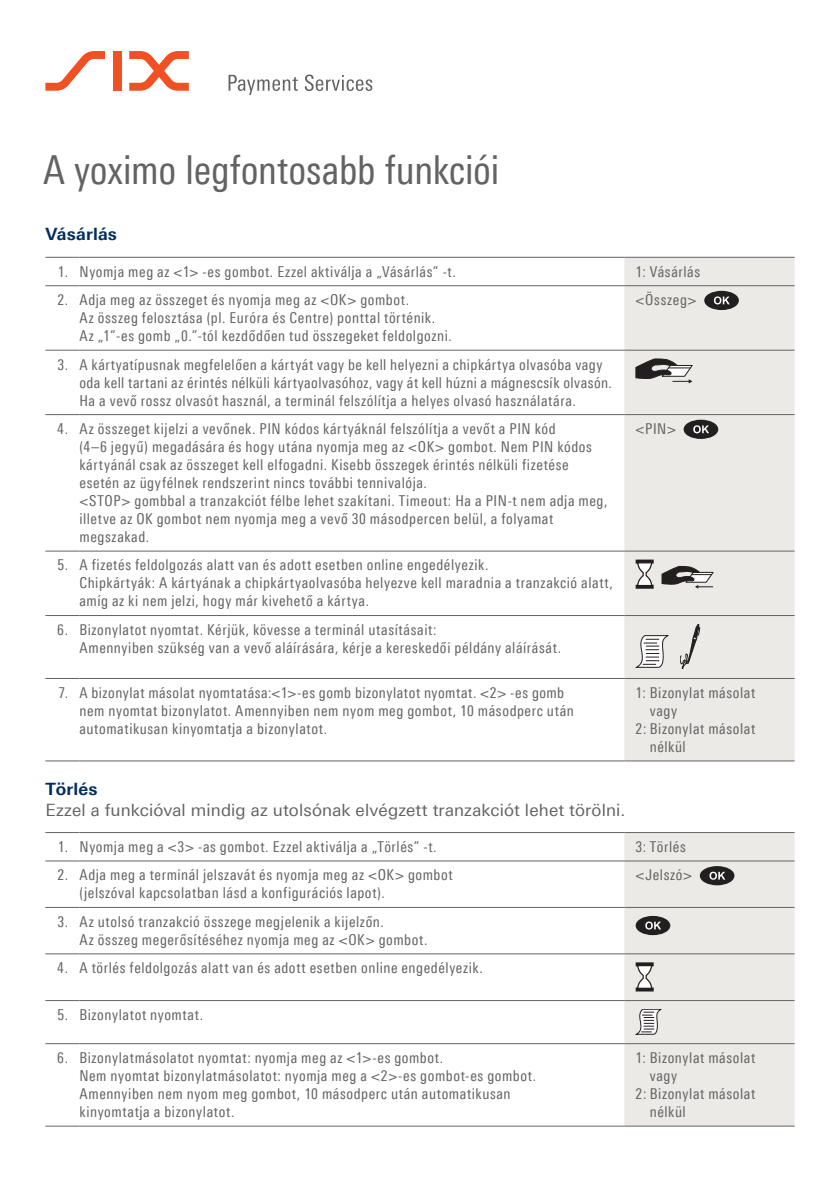
<style>
.page{position:relative;width:840px;height:1191px;background:#fff}
.page>*{position:absolute;margin:0;border:0;box-sizing:border-box;transform-origin:0 0}
.t1{font:40px "Linotype Univers 420 Cn";letter-spacing:-.005em;color:#636366}
.t2{font:17px "Linotype Univers 430";letter-spacing:.01em;color:#636366}
.t3{font:700 17px "Linotype Univers 630";letter-spacing:.01em;color:#002e5e}
.t4{font:15px/18px "Linotype Univers 420 Cn";letter-spacing:.035em;color:#636366}
</style>
<div class="page">
<div style="left:624px;top:258px;width:170px;height:502px;background:#ebeae6"></div>
<hr style="left:45px;top:257px;width:34px;height:1px;background:#636366">
<hr style="left:79px;top:257px;width:545px;height:1px;background:#636366">
<hr style="left:624px;top:257px;width:170px;height:1px;background:#636366">
<hr style="left:45px;top:285px;width:34px;height:1px;background:#636366">
<hr style="left:79px;top:285px;width:545px;height:1px;background:#636366">
<hr style="left:624px;top:285px;width:170px;height:1px;background:#636366">
<hr style="left:45px;top:350px;width:34px;height:1px;background:#636366">
<hr style="left:79px;top:350px;width:545px;height:1px;background:#636366">
<hr style="left:624px;top:350px;width:170px;height:1px;background:#636366">
<hr style="left:45px;top:414px;width:34px;height:1px;background:#636366">
<hr style="left:79px;top:414px;width:545px;height:1px;background:#636366">
<hr style="left:624px;top:414px;width:170px;height:1px;background:#636366">
<hr style="left:45px;top:551px;width:34px;height:1px;background:#636366">
<hr style="left:79px;top:551px;width:545px;height:1px;background:#636366">
<hr style="left:624px;top:551px;width:170px;height:1px;background:#636366">
<hr style="left:45px;top:615px;width:34px;height:1px;background:#636366">
<hr style="left:79px;top:615px;width:545px;height:1px;background:#636366">
<hr style="left:624px;top:615px;width:170px;height:1px;background:#636366">
<hr style="left:45px;top:678px;width:34px;height:1px;background:#636366">
<hr style="left:79px;top:678px;width:545px;height:1px;background:#636366">
<hr style="left:624px;top:678px;width:170px;height:1px;background:#636366">
<hr style="left:45px;top:760px;width:34px;height:1px;background:#636366">
<hr style="left:79px;top:760px;width:545px;height:1px;background:#636366">
<hr style="left:624px;top:760px;width:170px;height:1px;background:#636366">
<div style="left:704px;top:291px;width:33px;height:18px;background:#231f20;border-radius:50%"></div>
<div style="left:703px;top:291px;width:35px;height:19px;border:2px solid #231f20;border-radius:50%"></div>
<svg style="left:713px;top:296px;width:16px;height:8px"></svg>
<svg style="left:635px;top:359px;width:57px;height:24px"></svg>
<div style="left:684px;top:420px;width:33px;height:18px;background:#231f20;border-radius:50%"></div>
<div style="left:683px;top:420px;width:34px;height:19px;border:2px solid #231f20;border-radius:50%"></div>
<svg style="left:693px;top:425px;width:15px;height:8px"></svg>
<div style="left:635px;top:559px;width:18px;height:4px;border:1px solid #231f20"></div>
<div style="left:635px;top:585px;width:18px;height:4px;border:1px solid #231f20"></div>
<svg style="left:636px;top:561px;width:16px;height:26px"></svg>
<svg style="left:661px;top:566px;width:52px;height:23px"></svg>
<svg style="left:635px;top:635px;width:32px;height:32px"></svg>
<svg style="left:679px;top:624px;width:20px;height:45px"></svg>
<div style="left:624px;top:833px;width:170px;height:292px;background:#ebeae6"></div>
<hr style="left:45px;top:832px;width:34px;height:1px;background:#636366">
<hr style="left:79px;top:832px;width:545px;height:1px;background:#636366">
<hr style="left:624px;top:832px;width:170px;height:1px;background:#636366">
<hr style="left:45px;top:860px;width:34px;height:1px;background:#636366">
<hr style="left:79px;top:860px;width:545px;height:1px;background:#636366">
<hr style="left:624px;top:860px;width:170px;height:1px;background:#636366">
<hr style="left:45px;top:907px;width:34px;height:1px;background:#636366">
<hr style="left:79px;top:907px;width:545px;height:1px;background:#636366">
<hr style="left:624px;top:907px;width:170px;height:1px;background:#636366">
<hr style="left:45px;top:953px;width:34px;height:1px;background:#636366">
<hr style="left:79px;top:953px;width:545px;height:1px;background:#636366">
<hr style="left:624px;top:953px;width:170px;height:1px;background:#636366">
<hr style="left:45px;top:1000px;width:34px;height:1px;background:#636366">
<hr style="left:79px;top:1000px;width:545px;height:1px;background:#636366">
<hr style="left:624px;top:1000px;width:170px;height:1px;background:#636366">
<hr style="left:45px;top:1043px;width:34px;height:1px;background:#636366">
<hr style="left:79px;top:1043px;width:545px;height:1px;background:#636366">
<hr style="left:624px;top:1043px;width:170px;height:1px;background:#636366">
<hr style="left:45px;top:1125px;width:34px;height:1px;background:#636366">
<hr style="left:79px;top:1125px;width:545px;height:1px;background:#636366">
<hr style="left:624px;top:1125px;width:170px;height:1px;background:#636366">
<div style="left:700px;top:867px;width:33px;height:17px;background:#231f20;border-radius:50%"></div>
<div style="left:699px;top:866px;width:35px;height:19px;border:2px solid #231f20;border-radius:50%"></div>
<svg style="left:709px;top:871px;width:16px;height:8px"></svg>
<div style="left:636px;top:916px;width:33px;height:18px;background:#231f20;border-radius:50%"></div>
<div style="left:635px;top:916px;width:35px;height:19px;border:2px solid #231f20;border-radius:50%"></div>
<svg style="left:645px;top:921px;width:15px;height:8px"></svg>
<div style="left:635px;top:987px;width:18px;height:4px;border:1px solid #231f20"></div>
<svg style="left:636px;top:963px;width:16px;height:27px"></svg>
<svg style="left:635px;top:1009px;width:26px;height:25px"></svg>
<svg style="left:45px;top:51px;width:60px;height:40px"></svg>
<div style="left:113px;top:51px;width:8px;height:40px;background:#f15122"></div>
<svg style="left:129px;top:51px;width:60px;height:40px"></svg>
<svg style="left:228px;top:74px;width:144px;height:21px"></svg>
<h1 class="t1" style="left:43px;top:147px;width:457px">A yoximo legfontosabb funkciói</h1>
<p class="t3" style="left:45px;top:224px;width:73px">Vásárlás</p>
<p class="t4" style="left:58px;top:262px;width:399px">1. Nyomja meg az &lt;1&gt; -es gombot. Ezzel aktiválja a „Vásárlás” -t.</p>
<p class="t4" style="left:635px;top:262px;width:66px">1: Vásárlás</p>
<p class="t4" style="left:79px;top:291px;width:374px;text-indent:-22px">2. Adja meg az összeget és nyomja meg az &lt;OK&gt; gombot.<br>Az összeg felosztása (pl. Euróra és Centre) ponttal történik.<br>Az „1”-es gomb „0.”-tól kezdődően tud összegeket feldolgozni.</p>
<p class="t4" style="left:635px;top:291px;width:62px">&lt;Összeg&gt;</p>
<p class="t4" style="left:79px;top:355px;width:533px;text-indent:-22px">3. A kártyatípusnak megfelelően a kártyát vagy be kell helyezni a chipkártya olvasóba vagy oda kell tartani az érintés nélküli kártyaolvasóhoz, vagy át kell húzni a mágnescsík olvasón.<br>Ha a vevő rossz olvasót használ, a terminál felszólítja a helyes olvasó használatára.</p>
<p class="t4" style="left:79px;top:419px;width:529px;text-indent:-22px">4. Az összeget kijelzi a vevőnek. PIN kódos kártyáknál felszólítja a vevőt a PIN kód<br>(4–6 jegyű) megadására és hogy utána nyomja meg az &lt;OK&gt; gombot. Nem PIN kódos kártyánál csak az összeget kell elfogadni. Kisebb összegek érintés nélküli fizetése esetén az ügyfélnek rendszerint nincs további tennivalója.<br>&lt;STOP&gt; gombbal a tranzakciót félbe lehet szakítani. Timeout: Ha a PIN-t nem adja meg, illetve az OK gombot nem nyomja meg a vevő 30 másodpercen belül, a folyamat megszakad.</p>
<p class="t4" style="left:635px;top:419px;width:42px">&lt;PIN&gt;</p>
<p class="t4" style="left:79px;top:556px;width:534px;text-indent:-22px">5. A fizetés feldolgozás alatt van és adott esetben online engedélyezik.<br>Chipkártyák: A kártyának a chipkártyaolvasóba helyezve kell maradnia a tranzakció alatt, amíg az ki nem jelzi, hogy már kivehető a kártya.</p>
<p class="t4" style="left:79px;top:620px;width:483px;text-indent:-22px">6. Bizonylatot nyomtat. Kérjük, kövesse a terminál utasításait:<br>Amennyiben szükség van a vevő aláírására, kérje a kereskedői példány aláírását.</p>
<p class="t4" style="left:79px;top:683px;width:495px;text-indent:-21px">7. A bizonylat másolat nyomtatása:&lt;1&gt;-es gomb bizonylatot nyomtat. &lt;2&gt; -es gomb nem nyomtat bizonylatot. Amennyiben nem nyom meg gombot, 10 másodperc után automatikusan kinyomtatja a bizonylatot.</p>
<p class="t4" style="left:635px;top:683px;width:121px">1: Bizonylat másolat</p>
<p class="t4" style="left:649px;top:701px;width:29px">vagy</p>
<p class="t4" style="left:635px;top:719px;width:121px">2: Bizonylat másolat</p>
<p class="t4" style="left:649px;top:737px;width:37px">nélkül</p>
<p class="t3" style="left:45px;top:778px;width:54px">Törlés</p>
<p class="t2" style="left:45px;top:799px;width:581px">Ezzel a funkcióval mindig az utolsónak elvégzett tranzakciót lehet törölni.</p>
<p class="t4" style="left:58px;top:837px;width:380px">1. Nyomja meg a &lt;3&gt; -as gombot. Ezzel aktiválja a „Törlés” -t.</p>
<p class="t4" style="left:635px;top:837px;width:52px">3: Törlés</p>
<p class="t4" style="left:79px;top:866px;width:374px;text-indent:-22px">2. Adja meg a terminál jelszavát és nyomja meg az &lt;OK&gt; gombot (jelszóval kapcsolatban lásd a konfigurációs lapot).</p>
<p class="t4" style="left:635px;top:866px;width:58px">&lt;Jelszó&gt;</p>
<p class="t4" style="left:79px;top:912px;width:349px;text-indent:-22px">3. Az utolsó tranzakció összege megjelenik a kijelzőn.<br>Az összeg megerősítéséhez nyomja meg az &lt;OK&gt; gombot.</p>
<p class="t4" style="left:57px;top:958px;width:427px">4. A törlés feldolgozás alatt van és adott esetben online engedélyezik.</p>
<p class="t4" style="left:57px;top:1005px;width:147px">5. Bizonylatot nyomtat.</p>
<p class="t4" style="left:79px;top:1048px;width:458px;text-indent:-22px">6. Bizonylatmásolatot nyomtat: nyomja meg az &lt;1&gt;-es gombot.<br>Nem nyomtat bizonylatmásolatot: nyomja meg a &lt;2&gt;-es gombot-es gombot.<br>Amennyiben nem nyom meg gombot, 10 másodperc után automatikusan kinyomtatja a bizonylatot.</p>
<p class="t4" style="left:635px;top:1048px;width:121px">1: Bizonylat másolat</p>
<p class="t4" style="left:649px;top:1066px;width:29px">vagy</p>
<p class="t4" style="left:635px;top:1084px;width:121px">2: Bizonylat másolat</p>
<p class="t4" style="left:649px;top:1102px;width:37px">nélkül</p>
</div>
